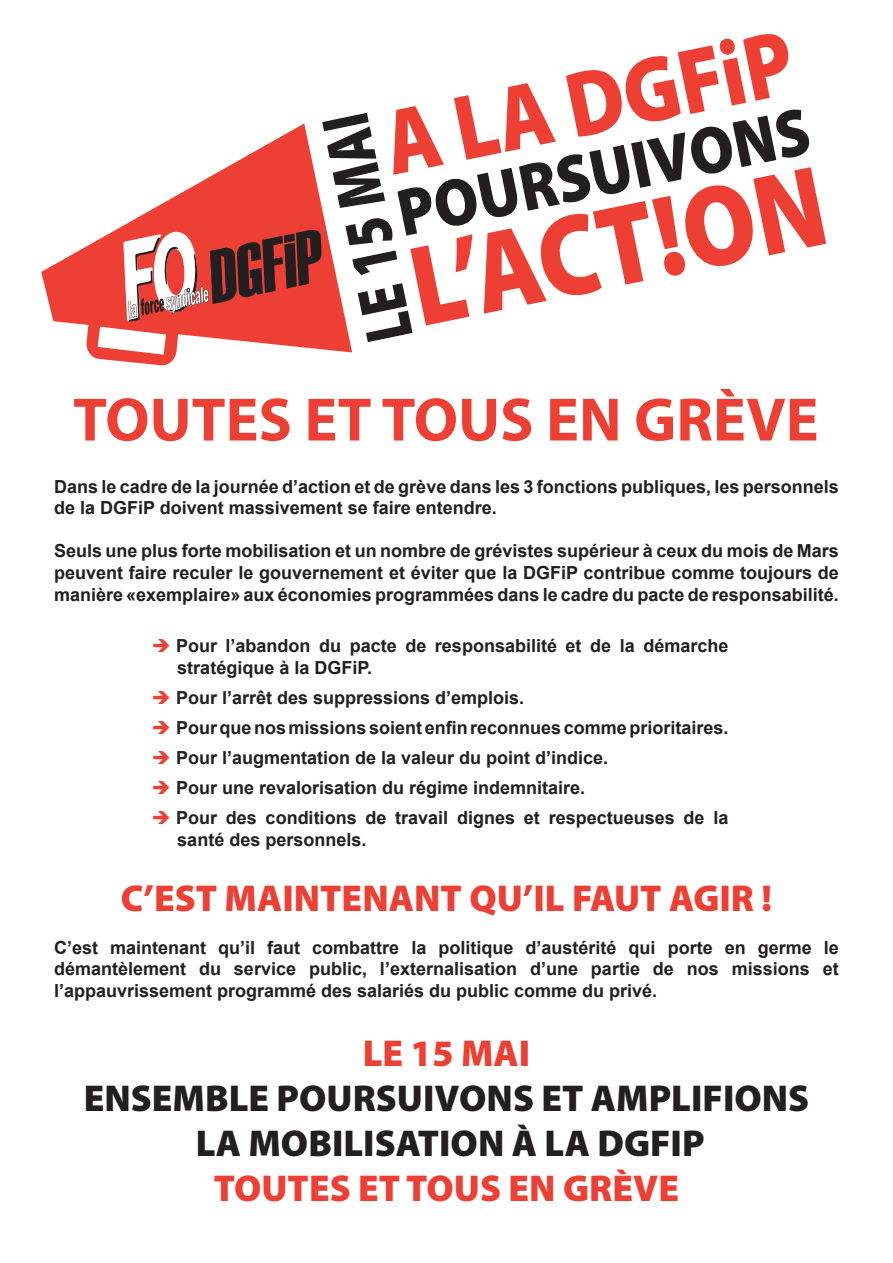
<style>
.page{position:relative;width:893px;height:1263px;background:#fff}
.page>*{position:absolute;margin:0;border:0;box-sizing:border-box;transform-origin:0 0}
.t1{font:900 37.5px "Myriad Pro";color:#ee3f34}
.t2{font:900 37.5px "Myriad Pro";color:#231f20}
.t3{font:700 18px/21.6px "Arial";color:#231f20}
.s1{color:#ee3f34}
</style>
<div class="page">
<svg style="left:41px;top:226px;width:311px;height:140px"></svg>
<svg style="left:123px;top:34px;width:703px;height:308px"></svg>
<svg style="left:74px;top:398px;width:73px;height:43px"></svg>
<svg style="left:154px;top:398px;width:136px;height:43px"></svg>
<svg style="left:309px;top:399px;width:62px;height:41px"></svg>
<svg style="left:383px;top:398px;width:73px;height:43px"></svg>
<svg style="left:462px;top:399px;width:34px;height:42px"></svg>
<svg style="left:503px;top:398px;width:28px;height:43px"></svg>
<svg style="left:550px;top:399px;width:27px;height:41px"></svg>
<svg style="left:583px;top:399px;width:35px;height:41px"></svg>
<svg style="left:636px;top:398px;width:37px;height:43px"></svg>
<svg style="left:680px;top:389px;width:136px;height:51px"></svg>
<p class="t3" style="left:54px;top:476px;width:786px">Dans le cadre de la journée d’action et de grève dans les 3 fonctions publiques, les personnels de la DGFiP doivent massivement se faire entendre.</p>
<p class="t3" style="left:54px;top:541px;width:786px;text-align:justify">Seuls une plus forte mobilisation et un nombre de grévistes supérieur à ceux du mois de Mars peuvent faire reculer le gouvernement et éviter que la DGFiP contribue comme toujours de manière «exemplaire» aux économies programmées dans le cadre du pacte de responsabilité.</p>
<p class="t3" style="left:177px;top:636px;width:553px;text-indent:-26px"><span class="s1">➔</span> Pour l’abandon du pacte de responsabilité et de la démarche stratégique à la DGFiP.</p>
<p class="t3" style="left:152px;top:687px;width:374px"><span class="s1">➔</span> Pour l’arrêt des suppressions d’emplois.</p>
<p class="t3" style="left:152px;top:718px;width:578px"><span class="s1">➔</span> Pourquenosmissions soient enfinreconnues commeprioritaires.</p>
<p class="t3" style="left:152px;top:748px;width:458px"><span class="s1">➔</span> Pour l’augmentation de la valeur du point d’indice.</p>
<p class="t3" style="left:152px;top:778px;width:435px"><span class="s1">➔</span> Pour une revalorisation du régime indemnitaire.</p>
<p class="t3" style="left:177px;top:808px;width:553px;text-indent:-26px"><span class="s1">➔</span> Pour des conditions de travail dignes et respectueuses de la santé des personnels.</p>
<p class="t1" style="left:121px;top:873px;width:653px">C’EST MAINTENANT QU’IL FAUT AGIR !</p>
<p class="t3" style="left:54px;top:937px;width:786px;text-align:justify">C’est maintenant qu’il faut combattre la politique d’austérité qui porte en germe le démantèlement du service public, l’externalisation d’une partie de nos missions et l’appauvrissement programmé des salariés du public comme du privé.</p>
<p class="t1" style="left:363px;top:1028px;width:169px">LE 15 MAI</p>
<p class="t2" style="left:84px;top:1073px;width:727px">ENSEMBLE POURSUIVONS ET AMPLIFIONS</p>
<p class="t2" style="left:196px;top:1118px;width:510px">LA MOBILISATION À LA DGFIP</p>
<p class="t1" style="left:214px;top:1163px;width:467px">TOUTES ET TOUS EN GRÈVE</p>
</div>
